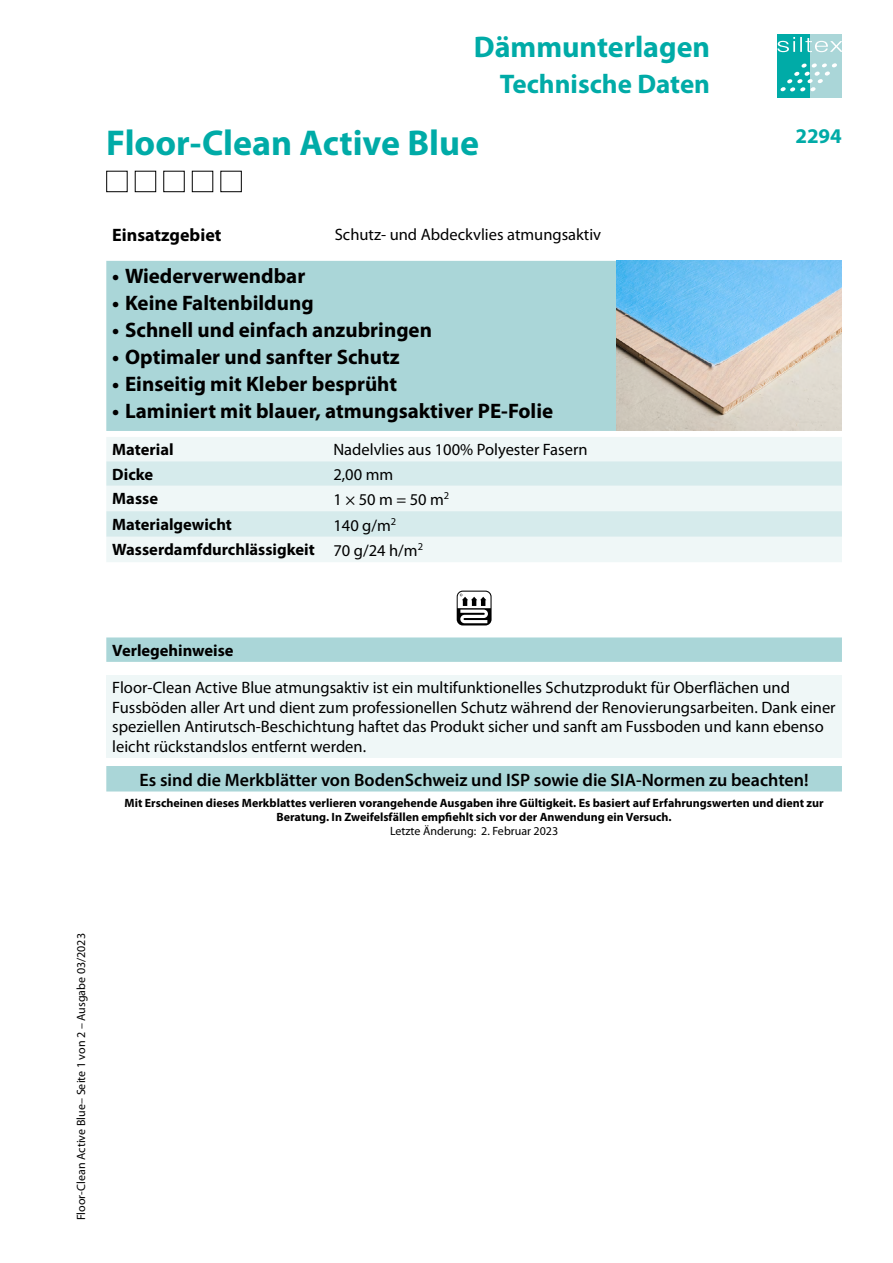
<style>
.page{position:relative;width:893px;height:1263px;background:#fff}
.page>*{position:absolute;margin:0;border:0;box-sizing:border-box;transform-origin:0 0}
.t1{font:700 36px "Myriad Pro";color:#00aba7}
.t2{font:700 30px "Myriad Pro";color:#00aba7}
.t3{font:700 27px "Myriad Pro";color:#00aba7}
.t4{font:700 21px "Myriad Pro";color:#000}
.t5{font:700 21px "Myriad Pro";color:#00aba7}
.t6{font:600 18px "Myriad Pro";color:#000}
.t7{font:700 18px "Myriad Pro";color:#000}
.t8{font:16.5px/19.5px "Myriad Pro";color:#000}
.t9{font:700 16.5px/24.5px "Myriad Pro";color:#000}
.t10{font:700 12px/14.2px "Myriad Pro";color:#000;text-align:center}
.t11{font:12px "Myriad Pro";color:#000}
.s1{font-weight:400}
</style>
<div class="page">
<div style="left:778px;top:34px;width:33px;height:64px;background:#00aba7"></div>
<div style="left:811px;top:34px;width:31px;height:64px;background:#aad6d8"></div>
<svg style="left:778px;top:37px;width:64px;height:15px"></svg>
<svg style="left:780px;top:63px;width:57px;height:28px"></svg>
<div style="left:106px;top:261px;width:511px;height:170px;background:#aad6d8"></div>
<img style="left:617px;top:261px;width:225px;height:170px">
<div style="left:106px;top:437px;width:736px;height:125px;background:#eff7f7"></div>
<svg style="left:106px;top:461px;width:736px;height:76px;fill:#d6ebec"></svg>
<svg style="left:457px;top:591px;width:35px;height:34px"></svg>
<svg style="left:106px;top:637px;width:736px;height:154px;fill:#aad6d8"></svg>
<div style="left:106px;top:675px;width:736px;height:82px;background:#eff7f7"></div>
<div style="left:106px;top:171px;width:22px;height:21px;border:1px solid #000"></div>
<div style="left:135px;top:171px;width:21px;height:21px;border:1px solid #000"></div>
<div style="left:163px;top:171px;width:22px;height:21px;border:1px solid #000"></div>
<div style="left:192px;top:171px;width:21px;height:21px;border:1px solid #000"></div>
<div style="left:220px;top:171px;width:22px;height:21px;border:1px solid #000"></div>
<h2 class="t2" style="left:474px;top:27px;width:238px">Dämmunterlagen</h2>
<h3 class="t3" style="left:500px;top:66px;width:212px">Technische Daten</h3>
<h1 class="t1" style="left:106px;top:119px;width:374px">Floor-Clean Active Blue</h1>
<p class="t5" style="left:795px;top:123px;width:48px">2294</p>
<p class="t7" style="left:112px;top:224px;width:111px">Einsatzgebiet</p>
<p class="t8" style="left:335px;top:225px;width:268px">Schutz- und Abdeckvlies atmungsaktiv</p>
<p class="t4" style="left:112px;top:262px;width:195px">• Wiederverwendbar</p>
<p class="t4" style="left:112px;top:289px;width:203px">• Keine Faltenbildung</p>
<p class="t4" style="left:112px;top:316px;width:321px">• Schnell und einfach anzubringen</p>
<p class="t4" style="left:112px;top:343px;width:289px">• Optimaler und sanfter Schutz</p>
<p class="t4" style="left:112px;top:370px;width:286px">• Einseitig mit Kleber besprüht</p>
<p class="t4" style="left:112px;top:397px;width:442px">• Laminiert mit blauer, atmungsaktiver PE-Folie</p>
<p class="t9" style="left:112px;top:437px;width:63px">Material</p>
<p class="t8" style="left:333px;top:440px;width:256px">Nadelvlies aus 100% Polyester Fasern</p>
<p class="t9" style="left:112px;top:461px;width:42px">Dicke</p>
<p class="t8" style="left:333px;top:464px;width:61px">2,00 mm</p>
<p class="t9" style="left:112px;top:486px;width:47px">Masse</p>
<p class="t8" style="left:333px;top:490px;width:117px">1 × 50 m = 50 m<sup>2</sup></p>
<p class="t9" style="left:112px;top:511px;width:121px">Materialgewicht</p>
<p class="t9" style="left:112px;top:512px;width:312px;text-indent:221px"><span class="s1">140 g/m</span><sup>2<br></sup>Wasserdamfdurchlässigkeit <span class="s1">70 g/24 h/m</span><sup>2</sup></p>
<p class="t9" style="left:112px;top:637px;width:123px">Verlegehinweise</p>
<p class="t8" style="left:112px;top:677px;width:725px">Floor-Clean Active Blue atmungsaktiv ist ein multifunktionelles Schutzprodukt für Oberflächen und Fussböden aller Art und dient zum professionellen Schutz während der Renovierungsarbeiten. Dank einer speziellen Antirutsch-Beschichtung haftet das Produkt sicher und sanft am Fussboden und kann ebenso leicht rückstandslos entfernt werden.</p>
<p class="t6" style="left:140px;top:768px;width:671px">Es sind die Merkblätter von BodenSchweiz und ISP sowie die SIA-Normen zu beachten!</p>
<p class="t10" style="left:125px;top:795px;width:701px">Mit Erscheinen dieses Merkblattes verlieren vorangehende Ausgaben ihre Gültigkeit. Es basiert auf Erfahrungswerten und dient zur<br>Beratung. In Zweifelsfällen empfiehlt sich vor der Anwendung ein Versuch.</p>
<p class="t11" style="left:390px;top:823px;width:170px">Letzte Änderung: 2. Februar 2023</p>
<p class="t11" style="left:74px;top:1220px;width:288px;rotate:-90deg">Floor-Clean Active Blue– Seite 1 von 2 – Ausgabe 03/2023</p>
</div>
